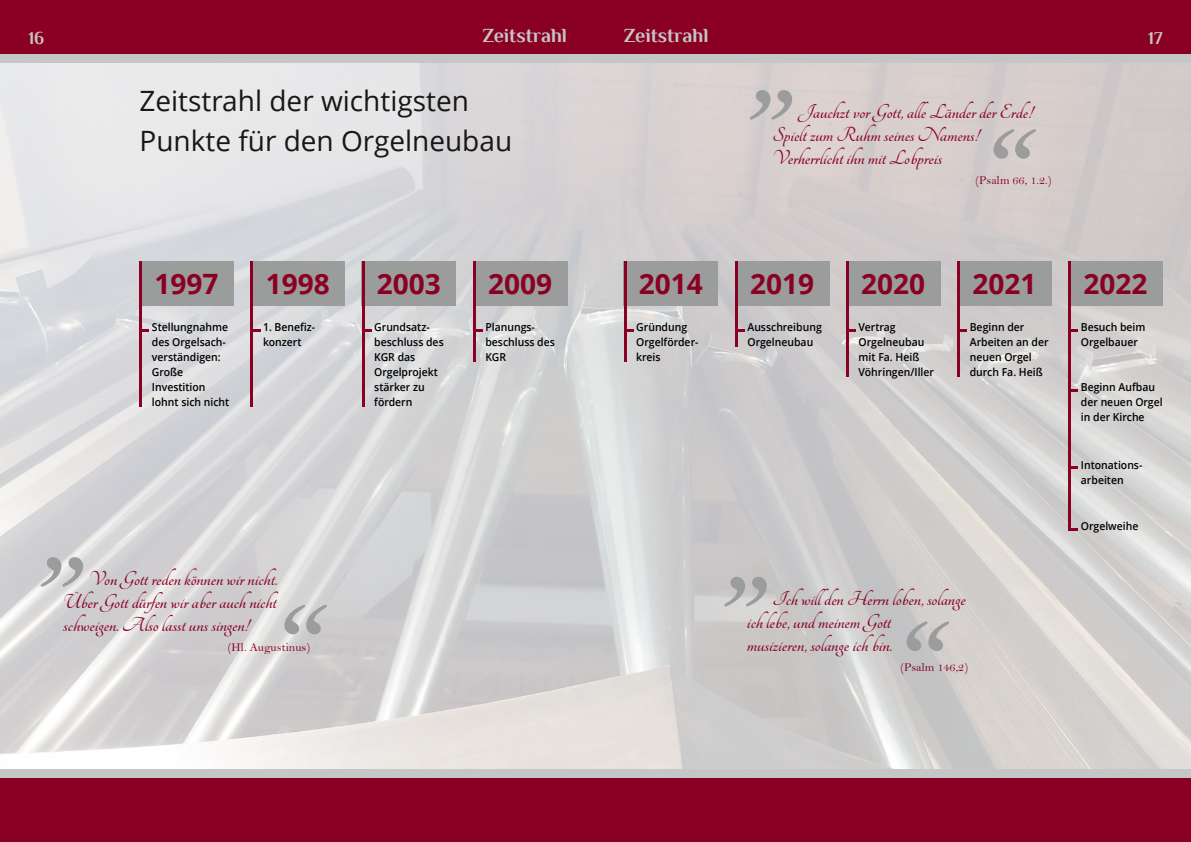
<style>
.page{position:relative;width:1191px;height:842px;background:#fff}
.page>*{position:absolute;margin:0;border:0;box-sizing:border-box;transform-origin:0 0}
.t1{font:147.2px "Bell MT Italic";color:#9b9c9c}
.t2{font:28px/39.2px "Open Sans";color:#181715}
.t3{font:700 28px "Open Sans";color:#8a0023}
.t4{font:700 22px/23px "Tangerine";color:#8a0023}
.t5{font:700 20px "Philosopher";color:#c5c6c6}
.t6{font:700 18px "Philosopher";color:#c5c6c6}
.t7{font:12px "Bell";color:#8a0023}
.t8{font:600 11px/15px "Open Sans";color:#000;scale:.95 1}
</style>
<div class="page">
<img style="left:0;top:62px;width:1191px;height:707px">
<div style="left:0;top:0;width:595px;height:54px;background:#8a0023"></div>
<div style="left:0;top:769px;width:595px;height:73px;background:#8a0023"></div>
<div style="left:595px;top:769px;width:596px;height:73px;background:#8a0023"></div>
<div style="left:0;top:54px;width:595px;height:8px;background:#c5c6c6"></div>
<div style="left:0;top:769px;width:595px;height:8px;background:#c5c6c6"></div>
<div style="left:595px;top:769px;width:596px;height:8px;background:#c5c6c6"></div>
<div style="left:595px;top:54px;width:596px;height:8px;background:#c5c6c6"></div>
<div style="left:595px;top:0;width:596px;height:54px;background:#8a0023"></div>
<div style="left:139px;top:261px;width:95px;height:45px;background:#9b9c9c"></div>
<div style="left:251px;top:261px;width:94px;height:45px;background:#9b9c9c"></div>
<div style="left:362px;top:261px;width:94px;height:45px;background:#9b9c9c"></div>
<div style="left:473px;top:261px;width:94px;height:45px;background:#9b9c9c"></div>
<div style="left:624px;top:261px;width:94px;height:45px;background:#9b9c9c"></div>
<div style="left:735px;top:261px;width:94px;height:45px;background:#9b9c9c"></div>
<div style="left:846px;top:261px;width:94px;height:45px;background:#9b9c9c"></div>
<div style="left:957px;top:261px;width:94px;height:45px;background:#9b9c9c"></div>
<div style="left:1068px;top:261px;width:94px;height:45px;background:#9b9c9c"></div>
<hr style="left:139px;top:261px;width:3px;height:146px;background:#8a0023">
<hr style="left:251px;top:261px;width:2px;height:146px;background:#8a0023">
<hr style="left:362px;top:261px;width:2px;height:146px;background:#8a0023">
<hr style="left:473px;top:261px;width:2px;height:101px;background:#8a0023">
<hr style="left:624px;top:261px;width:2px;height:101px;background:#8a0023">
<hr style="left:735px;top:261px;width:2px;height:86px;background:#8a0023">
<svg style="left:1071px;top:466px;width:7px;height:3px"></svg>
<svg style="left:1071px;top:529px;width:7px;height:2px"></svg>
<svg style="left:1071px;top:389px;width:7px;height:2px"></svg>
<svg style="left:1071px;top:329px;width:7px;height:3px"></svg>
<svg style="left:960px;top:329px;width:7px;height:3px"></svg>
<svg style="left:848px;top:329px;width:8px;height:3px"></svg>
<svg style="left:475px;top:329px;width:8px;height:3px"></svg>
<svg style="left:364px;top:329px;width:8px;height:3px"></svg>
<svg style="left:253px;top:329px;width:8px;height:3px"></svg>
<svg style="left:142px;top:329px;width:7px;height:3px"></svg>
<svg style="left:737px;top:329px;width:8px;height:3px"></svg>
<svg style="left:626px;top:329px;width:8px;height:3px"></svg>
<hr style="left:846px;top:261px;width:2px;height:116px;background:#8a0023">
<hr style="left:957px;top:261px;width:3px;height:116px;background:#8a0023">
<hr style="left:1068px;top:261px;width:3px;height:270px;background:#8a0023">
<h3 class="t6" style="left:28px;top:28px;width:17px">16</h3>
<h3 class="t5" style="left:482px;top:24px;width:86px">Zeitstrahl</h3>
<h3 class="t5" style="left:624px;top:24px;width:86px">Zeitstrahl</h3>
<h3 class="t6" style="left:1148px;top:28px;width:16px">17</h3>
<h2 class="t2" style="left:139px;top:84px;width:374px">Zeitstrahl der wichtigsten<br>Punkte für den Orgelneubau</h2>
<h1 class="t1" style="left:746px;top:3px;width:56px">„</h1>
<h3 class="t4" style="left:772px;top:101px;width:262px;text-indent:26px">Jauchzt vor Gott, alle Länder der Erde!<br>Spielt zum Ruhm seines Namens!<br>Verherrlicht ihn mit Lobpreis</h3>
<p class="t7" style="left:975px;top:176px;width:78px">(Psalm 66, 1.2.)</p>
<h1 class="t1" style="left:1039px;top:246px;width:56px;rotate:-180deg">„</h1>
<h2 class="t3" style="left:155px;top:273px;width:65px">1997</h2>
<h2 class="t3" style="left:266px;top:273px;width:65px">1998</h2>
<h2 class="t3" style="left:377px;top:273px;width:65px">2003</h2>
<h2 class="t3" style="left:488px;top:273px;width:65px">2009</h2>
<h2 class="t3" style="left:639px;top:273px;width:65px">2014</h2>
<h2 class="t3" style="left:750px;top:273px;width:65px">2019</h2>
<h2 class="t3" style="left:861px;top:273px;width:65px">2020</h2>
<h2 class="t3" style="left:972px;top:273px;width:65px">2021</h2>
<h2 class="t3" style="left:1083px;top:273px;width:65px">2022</h2>
<p class="t8" style="left:152px;top:321px;width:83px">Stellungnahme des Orgelsach&shy;verständigen:<br>Große<br>Investition lohnt sich nicht</p>
<p class="t8" style="left:263px;top:321px;width:56px">1. Benefiz&shy;konzert</p>
<p class="t8" style="left:374px;top:321px;width:75px">Grundsatz&shy;beschluss des<br>KGR das<br>Orgelprojekt stärker zu fördern</p>
<p class="t8" style="left:485px;top:321px;width:75px">Planungs&shy;beschluss des<br>KGR</p>
<p class="t8" style="left:636px;top:321px;width:67px">Gründung<br>Orgelförder&shy;kreis</p>
<p class="t8" style="left:747px;top:321px;width:80px">Ausschreibung<br>Orgelneubau</p>
<p class="t8" style="left:858px;top:321px;width:81px">Vertrag<br>Orgelneubau mit Fa. Heiß<br>Vöhringen/Iller</p>
<p class="t8" style="left:969px;top:321px;width:84px">Beginn der<br>Arbeiten an der neuen Orgel durch Fa. Heiß</p>
<p class="t8" style="left:1081px;top:321px;width:69px">Besuch beim<br>Orgelbauer</p>
<p class="t8" style="left:1081px;top:381px;width:88px">Beginn Aufbau der neuen Orgel in der Kirche</p>
<p class="t8" style="left:1081px;top:458px;width:66px">Intonations&shy;arbeiten</p>
<p class="t8" style="left:1081px;top:520px;width:62px">Orgelweihe</p>
<h1 class="t1" style="left:37px;top:470px;width:56px">„</h1>
<h3 class="t4" style="left:63px;top:568px;width:216px;text-align:justify;text-indent:26px">Von Gott reden können wir nicht.<br>Über Gott dürfen wir aber auch nicht schweigen. Also lasst uns singen!</h3>
<p class="t7" style="left:228px;top:643px;width:84px">(Hl. Augustinus)</p>
<h1 class="t1" style="left:330px;top:721px;width:56px;rotate:-180deg">„</h1>
<h1 class="t1" style="left:721px;top:490px;width:56px">„</h1>
<h3 class="t4" style="left:747px;top:588px;width:220px;text-indent:26px">Ich will den Herrn loben, solange ich lebe, und meinem Gott<br>musizieren, solange ich bin.</h3>
<p class="t7" style="left:900px;top:663px;width:69px">(Psalm 146,2)</p>
<h1 class="t1" style="left:952px;top:738px;width:56px;rotate:-180deg">„</h1>
</div>
